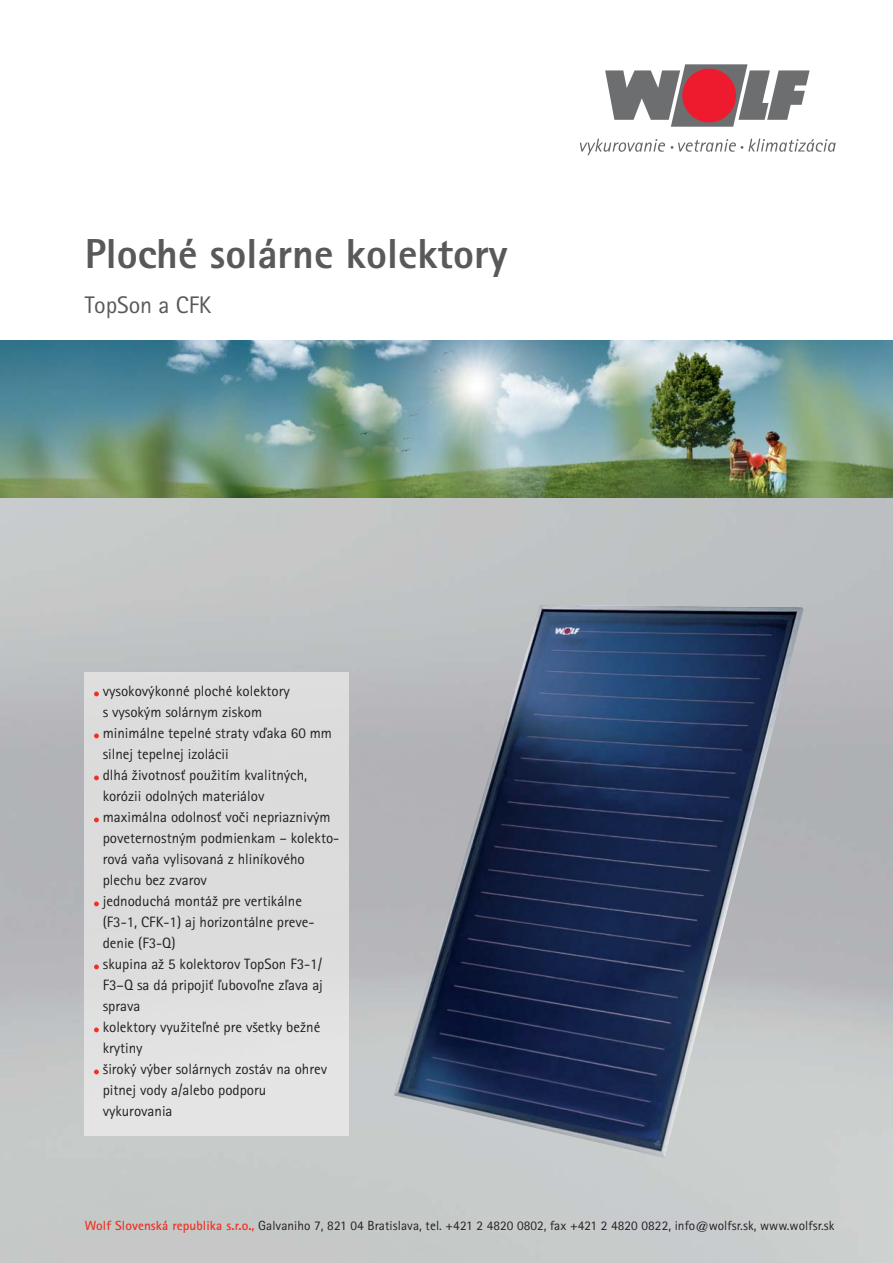
<style>
.page{position:relative;width:893px;height:1263px;background:#fff}
.page>*{position:absolute;margin:0;border:0;box-sizing:border-box;transform-origin:0 0}
.t1{font:800 42px "Rotis Sans Serif CE";color:#58595b}
.t2{font:24px "Rotis Sans Serif CE";color:#58595b}
.t3{font:15px/21px "Rotis Sans Serif CE";color:#231f20}
.t4{font:13.35px "Rotis Sans Serif CE";letter-spacing:.005em;color:#231f20}
.s1{font-weight:700;color:#ee3224}
</style>
<div class="page">
<img style="left:0;top:340px;width:892px;height:158px">
<div style="left:85px;top:673px;width:263px;height:462px;background:#dcdcdd"></div>
<svg style="left:94px;top:692px;width:5px;height:4px"></svg>
<svg style="left:94px;top:733px;width:5px;height:5px"></svg>
<svg style="left:94px;top:776px;width:5px;height:4px"></svg>
<svg style="left:94px;top:818px;width:5px;height:4px"></svg>
<svg style="left:94px;top:902px;width:5px;height:4px"></svg>
<svg style="left:94px;top:965px;width:5px;height:4px"></svg>
<svg style="left:94px;top:1028px;width:5px;height:4px"></svg>
<svg style="left:94px;top:1070px;width:5px;height:4px"></svg>
<img style="left:394px;top:605px;width:409px;height:553px">
<svg style="left:605px;top:64px;width:204px;height:63px"></svg>
<div style="left:682px;top:69px;width:54px;height:53px;background:#ed1b2d;border-radius:50%"></div>
<svg style="left:580px;top:139px;width:85px;height:16px"></svg>
<svg style="left:671px;top:139px;width:165px;height:13px"></svg>
<h1 class="t1" style="left:85px;top:239px;width:424px">Ploché solárne kolektory</h1>
<h2 class="t2" style="left:85px;top:296px;width:128px">TopSon a CFK</h2>
<p class="t3" style="left:103px;top:682px;width:238px">vysokovýkonné ploché kolektory<br>s vysokým solárnym ziskom<br>minimálne tepelné straty vďaka 60 mm silnej tepelnej izolácii<br>dlhá životnosť použitím kvalitných, korózii odolných materiálov<br>maximálna odolnosť voči nepriaznivým poveternostným podmienkam – kolekto&shy;rová vaňa vylisovaná z hliníkového plechu bez zvarov<br>jednoduchá montáž pre vertikálne (F3-1, CFK-1) aj horizontálne preve&shy;denie (F3-Q)<br>skupina až 5 kolektorov TopSon F3-1/<br>F3–Q sa dá pripojiť ľubovoľne zľava aj sprava<br>kolektory využiteľné pre všetky bežné krytiny<br>široký výber solárnych zostáv na ohrev pitnej vody a/alebo podporu vykurovania</p>
<p class="t4" style="left:85px;top:1221px;width:751px"><span class="s1">Wolf Slovenská republika s.r.o.,</span> Galvaniho 7, 821 04 Bratislava, tel. +421 2 4820 0802, fax +421 2 4820 0822, info@wolfsr.sk, www.wolfsr.sk</p>
</div>
